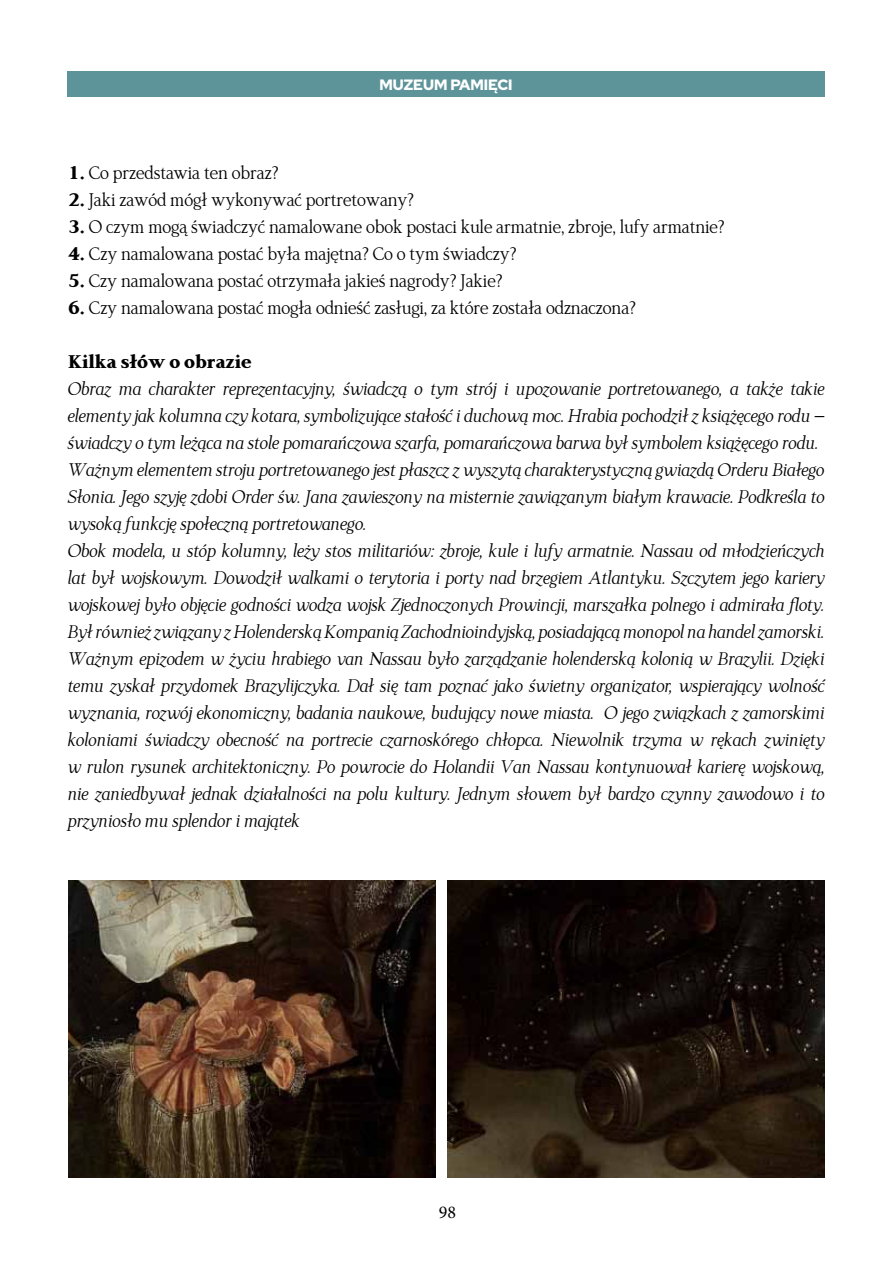
<style>
.page{position:relative;width:893px;height:1263px;background:#fff}
.page>*{position:absolute;margin:0;border:0;box-sizing:border-box;transform-origin:0 0}
.t1{font:italic 19.5px/27px "LT Remark";color:#000}
.t2{font:19.5px "LT Remark";color:#000}
.t3{font:900 19.5px "LT Remark";color:#000}
.t4{font:18px "Minion Pro";color:#000}
.t5{font:900 15px "Red Hat Display";color:#fff}
.s1{font-weight:900}
</style>
<div class="page">
<div style="left:67px;top:71px;width:758px;height:25px;background:#5d949a"></div>
<img style="left:68px;top:881px;width:368px;height:297px">
<img style="left:447px;top:881px;width:378px;height:297px">
<p class="t5" style="left:379px;top:75px;width:135px">MUZEUM PAMIĘCI</p>
<p class="t2" style="left:68px;top:161px;width:212px"><span class="s1">1.</span> Co przedstawia ten obraz?</p>
<p class="t2" style="left:68px;top:188px;width:347px"><span class="s1">2.</span> Jaki zawód mógł wykonywać portretowany?</p>
<p class="t2" style="left:68px;top:215px;width:658px"><span class="s1">3.</span> O czym mogą świadczyć namalowane obok postaci kule armatnie, zbroje, lufy armatnie?</p>
<p class="t2" style="left:68px;top:242px;width:450px"><span class="s1">4.</span> Czy namalowana postać była majętna? Co o tym świadczy?</p>
<p class="t2" style="left:68px;top:269px;width:436px"><span class="s1">5.</span> Czy namalowana postać otrzymała jakieś nagrody? Jakie?</p>
<p class="t2" style="left:68px;top:296px;width:569px"><span class="s1">6.</span> Czy namalowana postać mogła odnieść zasługi, za które została odznaczona?</p>
<p class="t3" style="left:68px;top:349px;width:185px">Kilka słów o obrazie</p>
<p class="t1" style="left:68px;top:375px;width:758px">Obraz ma charakter reprezentacyjny, świadczą o tym strój i upozowanie portretowanego, a także takie elementy jak kolumna czy kotara, symbolizujące stałość i duchową moc. Hrabia pochodził z książęcego rodu – świadczy o tym leżąca na stole pomarańczowa szarfa, pomarańczowa barwa był symbolem książęcego rodu.<br>Ważnym elementem stroju portretowanego jest płaszcz z wyszytą charakterystyczną gwiazdą Orderu Białego Słonia. Jego szyję zdobi Order św. Jana zawieszony na misternie zawiązanym białym krawacie. Podkreśla to wysoką funkcję społeczną portretowanego.<br>Obok modela, u stóp kolumny, leży stos militariów: zbroje, kule i lufy armatnie. Nassau od młodzieńczych lat był wojskowym. Dowodził walkami o terytoria i porty nad brzegiem Atlantyku. Szczytem jego kariery wojskowej było objęcie godności wodza wojsk Zjednoczonych Prowincji, marszałka polnego i admirała floty.<br>Był również związany z Holenderską Kompanią Zachodnioindyjską, posiadającą monopol na handel zamorski.<br>Ważnym epizodem w życiu hrabiego van Nassau było zarządzanie holenderską kolonią w Brazylii. Dzięki temu zyskał przydomek Brazylijczyka. Dał się tam poznać jako świetny organizator, wspierający wolność wyznania, rozwój ekonomiczny, badania naukowe, budujący nowe miasta. O jego związkach z zamorskimi koloniami świadczy obecność na portrecie czarnoskórego chłopca. Niewolnik trzyma w rękach zwinięty w rulon rysunek architektoniczny. Po powrocie do Holandii Van Nassau kontynuował karierę wojskową, nie zaniedbywał jednak działalności na polu kultury. Jednym słowem był bardzo czynny zawodowo i to przyniosło mu splendor i majątek</p>
<p class="t4" style="left:439px;top:1200px;width:19px">98</p>
</div>
